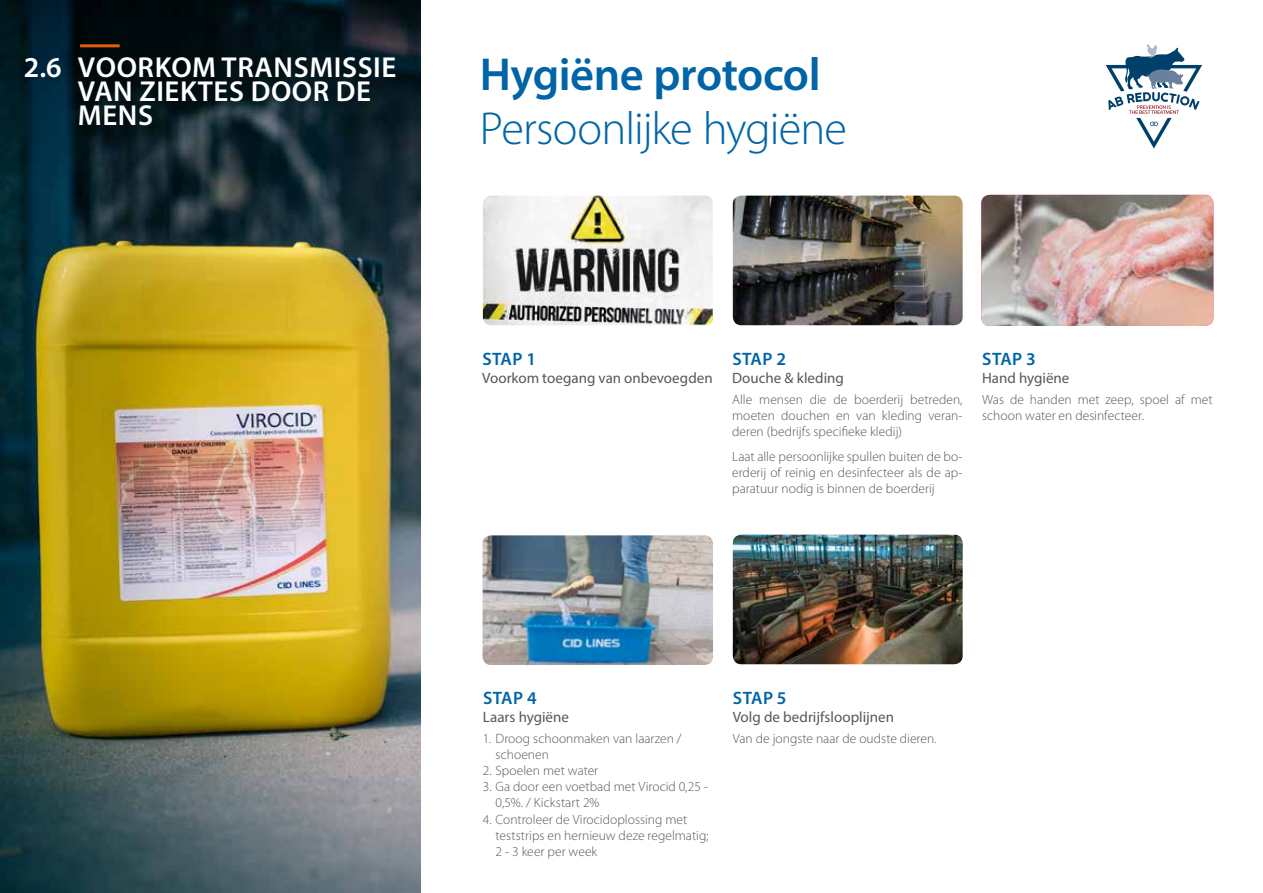
<style>
.page{position:relative;width:1263px;height:893px;background:#fff}
.page>*{position:absolute;margin:0;border:0;box-sizing:border-box;transform-origin:0 0}
.t1{font:300 46.35px "Myriad Pro";letter-spacing:-.02em;color:#0064a7}
.t2{font:600 46.35px "Myriad Pro";letter-spacing:-.01em;color:#0064a7}
.t3{font:600 28.95px/24px "Myriad Pro";letter-spacing:.02em;color:#fff}
.t4{font:600 18px "Myriad Pro";letter-spacing:.02em;color:#0064a7}
.t5{font:15px "Myriad Pro";color:#575756}
.t6{font:300 13.5px/16.2px "Myriad Pro";color:#575756}
</style>
<div class="page">
<img style="left:733px;top:196px;width:230px;height:129px">
<img style="left:0;top:0;width:421px;height:893px">
<svg style="left:1106px;top:44px;width:96px;height:105px"></svg>
<img style="left:483px;top:196px;width:230px;height:129px">
<img style="left:733px;top:535px;width:230px;height:129px">
<hr style="left:80px;top:44px;width:40px;height:3px;background:#ea5b0b">
<img style="left:482px;top:535px;width:231px;height:130px">
<img style="left:981px;top:195px;width:232px;height:131px">
<h2 class="t3" style="left:78px;top:55px;width:320px;text-indent:-54px">2.6 VOORKOM TRANSMISSIE<br>VAN ZIEKTES DOOR DE<br>MENS</h2>
<h1 class="t2" style="left:480px;top:45px;width:342px">Hygiëne protocol</h1>
<h1 class="t1" style="left:480px;top:103px;width:369px">Persoonlijke hygiëne</h1>
<h3 class="t4" style="left:482px;top:348px;width:55px">STAP 1</h3>
<p class="t5" style="left:482px;top:369px;width:232px">Voorkom toegang van onbevoegden</p>
<h3 class="t4" style="left:732px;top:348px;width:55px">STAP 2</h3>
<p class="t5" style="left:732px;top:369px;width:113px">Douche &amp; kleding</p>
<p class="t6" style="left:732px;top:391px;width:232px;text-align:justify">Alle mensen die de boerderij betreden, moeten douchen en van kleding veran&shy;deren (bedrijfs specifieke kledij)</p>
<p class="t6" style="left:732px;top:448px;width:232px;text-align:justify">Laat alle persoonlijke spullen buiten de bo&shy;erderij of reinig en desinfecteer als de ap&shy;paratuur nodig is binnen de boerderij</p>
<h3 class="t4" style="left:982px;top:348px;width:55px">STAP 3</h3>
<p class="t5" style="left:982px;top:369px;width:89px">Hand hygiëne</p>
<p class="t6" style="left:982px;top:391px;width:232px">Was de handen met zeep, spoel af met schoon water en desinfecteer.</p>
<h3 class="t4" style="left:483px;top:687px;width:55px">STAP 4</h3>
<p class="t5" style="left:483px;top:708px;width:88px">Laars hygiëne</p>
<p class="t6" style="left:496px;top:730px;width:188px;text-indent:-13px">1. Droog schoonmaken van laarzen / schoenen</p>
<p class="t6" style="left:483px;top:763px;width:117px">2. Spoelen met water</p>
<p class="t6" style="left:496px;top:779px;width:214px;text-indent:-13px">3. Ga door een voetbad met Virocid 0,25 -<br>0,5%. / Kickstart 2%</p>
<p class="t6" style="left:496px;top:811px;width:214px;text-indent:-13px">4. Controleer de Virocidoplossing met teststrips en hernieuw deze regelmatig;<br>2 - 3 keer per week</p>
<h3 class="t4" style="left:733px;top:687px;width:55px">STAP 5</h3>
<p class="t5" style="left:733px;top:708px;width:163px">Volg de bedrijfslooplijnen</p>
<p class="t6" style="left:733px;top:730px;width:205px">Van de jongste naar de oudste dieren.</p>
</div>
